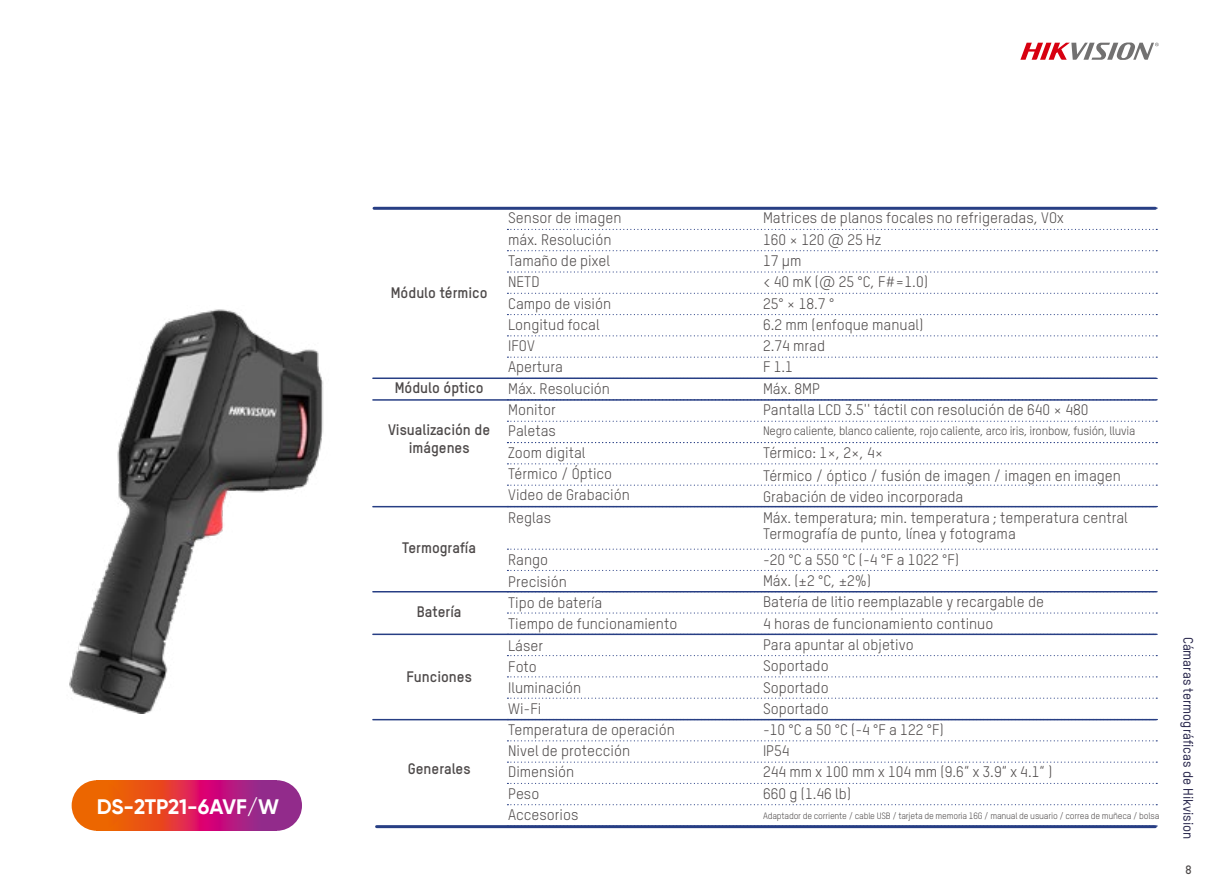
<style>
.page{position:relative;width:1212px;height:893px;background:#fff}
.page>*{position:absolute;margin:0;border:0;box-sizing:border-box;transform-origin:0 0}
.t1{font:700 21px "Gilroy";letter-spacing:-.015em;color:#fff}
.t2{font:15px/21.3px "TSTARPRO";color:#4d4949}
.t3{font:700 15px/18px "TSTARPRO";color:#4d4949;text-align:center}
.t4{font:500 13.5px "TSTARPRO";color:#2a284d}
.t5{font:12px "TSTARPRO";letter-spacing:-.02em;color:#4d4949}
.t6{font:700 12px "TSTARPRO";color:#4d4949}
.t7{font:9px "TSTARPRO";letter-spacing:-.02em;color:#4d4949}
.t8{font:3.75px "Arial";color:#727171;scale:1.14 1}
</style>
<div class="page">
<svg style="left:1020px;top:42px;width:138px;height:18px"></svg>
<div style="left:251px;top:780px;width:51px;height:51px;background:#922b8b;border-radius:25px"></div>
<svg style="left:102px;top:780px;width:169px;height:51px;background:#cf2e51"></svg>
<div style="left:72px;top:780px;width:50px;height:51px;background:#ec6600;border-radius:25px"></div>
<img style="left:69px;top:309px;width:255px;height:404px">
<svg style="left:507px;top:250px;width:650px;height:1px"></svg>
<svg style="left:507px;top:314px;width:650px;height:1px"></svg>
<svg style="left:507px;top:570px;width:650px;height:1px"></svg>
<svg style="left:507px;top:783px;width:650px;height:1px"></svg>
<svg style="left:507px;top:229px;width:650px;height:1px"></svg>
<svg style="left:507px;top:421px;width:650px;height:1px"></svg>
<svg style="left:507px;top:442px;width:650px;height:1px"></svg>
<svg style="left:507px;top:485px;width:650px;height:1px"></svg>
<svg style="left:507px;top:463px;width:650px;height:1px"></svg>
<svg style="left:507px;top:676px;width:650px;height:1px"></svg>
<svg style="left:507px;top:293px;width:650px;height:1px"></svg>
<svg style="left:507px;top:549px;width:650px;height:1px"></svg>
<svg style="left:507px;top:762px;width:650px;height:1px"></svg>
<svg style="left:507px;top:357px;width:650px;height:1px"></svg>
<svg style="left:507px;top:612px;width:650px;height:2px"></svg>
<svg style="left:507px;top:271px;width:650px;height:2px"></svg>
<svg style="left:507px;top:740px;width:650px;height:1px"></svg>
<svg style="left:507px;top:335px;width:650px;height:1px"></svg>
<svg style="left:507px;top:804px;width:650px;height:1px"></svg>
<svg style="left:507px;top:655px;width:650px;height:1px"></svg>
<svg style="left:507px;top:698px;width:650px;height:1px"></svg>
<hr style="left:373px;top:377px;width:783px;height:2px;background:#273e84">
<hr style="left:373px;top:399px;width:783px;height:2px;background:#273e84">
<hr style="left:373px;top:506px;width:783px;height:1px;background:#273e84">
<hr style="left:373px;top:591px;width:783px;height:1px;background:#273e84">
<hr style="left:373px;top:634px;width:783px;height:1px;background:#273e84">
<hr style="left:373px;top:719px;width:783px;height:1px;background:#273e84">
<hr style="left:374px;top:207px;width:781px;height:3px;background:#273e84">
<hr style="left:377px;top:825px;width:778px;height:3px;background:#273e84">
<h1 class="t1" style="left:97px;top:793px;width:184px">DS-2TP21-6AVF/W</h1>
<p class="t3" style="left:391px;top:283px;width:98px">Módulo térmico</p>
<p class="t3" style="left:395px;top:378px;width:90px">Módulo óptico</p>
<p class="t3" style="left:388px;top:420px;width:104px">Visualización de imágenes</p>
<p class="t3" style="left:402px;top:538px;width:75px">Termografía</p>
<p class="t3" style="left:417px;top:602px;width:46px">Batería</p>
<p class="t3" style="left:406px;top:667px;width:67px">Funciones</p>
<p class="t3" style="left:408px;top:759px;width:64px">Generales</p>
<p class="t2" style="left:508px;top:207px;width:123px">Sensor de imagen máx. Resolución<br>Tamaño de pixel<br>NETD<br>Campo de visión<br>Longitud focal<br>IFOV<br>Apertura<br>Máx. Resolución<br>Monitor<br>Paletas<br>Zoom digital<br>Térmico / Óptico<br>Video de Grabación<br>Reglas</p>
<p class="t2" style="left:508px;top:549px;width:171px">Rango<br>Precisión<br>Tipo de batería<br>Tiempo de funcionamiento<br>Láser<br>Foto<br>Iluminación<br>Wi-Fi<br>Temperatura de operación<br>Nivel de protección<br>Dimensión<br>Peso<br>Accesorios</p>
<p class="t8" style="left:1155px;top:42px;width:4px">R</p>
<p class="t2" style="left:763px;top:207px;width:327px">Matrices de planos focales no refrigeradas, VOx<br>160 × 120 @ 25 Hz<br>17 μm<br>&lt; 40 mK (@ 25 °C, F#=1.0)<br>25° × 18.7 °<br>6.2 mm (enfoque manual)<br>2.74 mrad<br>F 1.1<br>Máx. 8MP<br>Pantalla LCD 3.5'' táctil con resolución de 640 × 480</p>
<p class="t5" style="left:763px;top:423px;width:374px">Negro caliente, blanco caliente, rojo caliente, arco iris, ironbow, fusión, lluvia</p>
<p class="t2" style="left:763px;top:442px;width:366px">Térmico: 1×, 2×, 4×<br>Térmico / óptico / fusión de imagen / imagen en imagen Grabación de video incorporada<br>Máx. temperatura; min. temperatura ; temperatura central</p>
<p class="t2" style="left:763px;top:521px;width:254px;line-height:25.5px">Termografía de punto, línea y fotograma -20 °C a 550 °C (-4 °F a 1022 °F)</p>
<p class="t2" style="left:763px;top:569px;width:291px">Máx. (±2 °C, ±2%)<br>Batería de litio reemplazable y recargable de<br>4 horas de funcionamiento continuo<br>Para apuntar al objetivo<br>Soportado<br>Soportado<br>Soportado<br>-10 °C a 50 °C (-4 °F a 122 °F)<br>IP54<br>244 mm x 100 mm x 104 mm (9.6“ x 3.9“ x 4.1“ )<br>660 g (1.46 lb)</p>
<p class="t7" style="left:763px;top:810px;width:398px">Adaptador de corriente / cable USB / tarjeta de memoria 16G / manual de usuario / correa de muñeca / bolsa</p>
<p class="t4" style="left:1197px;top:637px;width:204px;rotate:90deg">Cámaras termográficas de Hikvision</p>
<p class="t6" style="left:1185px;top:861px;width:8px">8</p>
</div>
